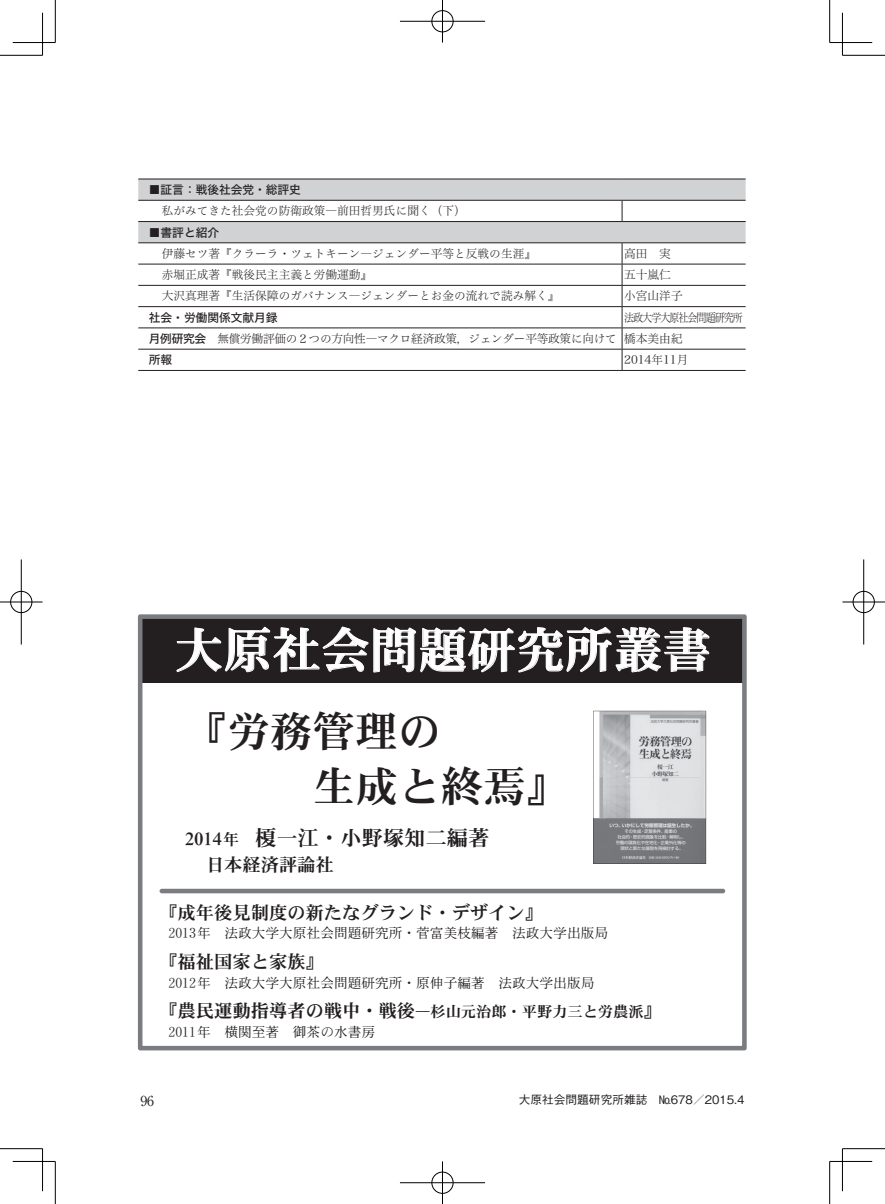
<style>
.page{position:relative;width:885px;height:1204px;background:#fff}
.page>*{position:absolute;margin:0;border:0;box-sizing:border-box;transform-origin:0 0}
.t1{font:48.6px "DFHS Mincho W7 WIN RKSJ H";color:#fff}
.t2{font:42.6px/55.3px "DFHS Mincho W7 WIN RKSJ H";color:#231f20}
.t3{font:21.3px "DFHS Mincho W7 WIN RKSJ H";color:#231f20}
.t4{font:18.3px "DFHS Mincho W7 WIN RKSJ H";color:#231f20}
.t5{font:13.8px "Ryumin Pr 6";color:#231f20}
.t6{font:13.65px "DFHS Mincho W3 WIN RKSJ H";color:#231f20}
.t7{font:11.7px "Hira Min Pro W2";color:#231f20}
.t8{font:11.7px/21.3px "Hira Min Pro W2";letter-spacing:-.025em;color:#231f20;scale:.85 1}
.t9{font:11.7px "Hira Kaku Std W5";color:#231f20}
.t10{font:500 11.7px "Gothic BBB Pr 6 N";color:#231f20}
.s1{font-family:"Hira Kaku Std W5"}
.s2{font-family:"DHHS Mincho W7 WINP RKSJ H";font-size:18.3px}
.s3{font-family:"DHHS Mincho W7 WINP RKSJ H";font-size:16.05px}
.s4{font-size:15.3px}
</style>
<div class="page">
<svg style="left:138px;top:180px;width:607px;height:190px"></svg>
<hr style="left:138px;top:370px;width:484px;height:1px;background:#231f20">
<hr style="left:622px;top:370px;width:123px;height:1px;background:#231f20">
<hr style="left:138px;top:221px;width:484px;height:1px;background:#231f20">
<hr style="left:622px;top:221px;width:123px;height:1px;background:#231f20">
<hr style="left:138px;top:242px;width:484px;height:1px;background:#231f20">
<hr style="left:622px;top:242px;width:123px;height:1px;background:#231f20">
<hr style="left:138px;top:179px;width:484px;height:1px;background:#231f20">
<hr style="left:622px;top:179px;width:123px;height:1px;background:#231f20">
<hr style="left:138px;top:200px;width:484px;height:1px;background:#231f20">
<hr style="left:622px;top:200px;width:123px;height:1px;background:#231f20">
<svg style="left:138px;top:614px;width:608px;height:436px"></svg>
<div style="left:159px;top:888px;width:566px;height:5px;background:#7a7c7f;border-radius:2px"></div>
<svg style="left:593px;top:710px;width:113px;height:153px;background:#b7b8ba"></svg>
<hr style="left:0;top:55px;width:43px;height:1px;background:#000">
<hr style="left:842px;top:55px;width:42px;height:1px;background:#000">
<hr style="left:0;top:1148px;width:43px;height:1px;background:#000">
<hr style="left:842px;top:1148px;width:42px;height:1px;background:#000">
<hr style="left:55px;top:0;width:1px;height:43px;background:#000">
<hr style="left:55px;top:1161px;width:1px;height:42px;background:#000">
<hr style="left:829px;top:0;width:1px;height:43px;background:#000">
<hr style="left:829px;top:1161px;width:1px;height:42px;background:#000">
<hr style="left:13px;top:42px;width:42px;height:1px;background:#000">
<hr style="left:829px;top:42px;width:43px;height:1px;background:#000">
<hr style="left:13px;top:1161px;width:42px;height:1px;background:#000">
<hr style="left:829px;top:1161px;width:43px;height:1px;background:#000">
<hr style="left:42px;top:13px;width:1px;height:42px;background:#000">
<hr style="left:42px;top:1148px;width:1px;height:43px;background:#000">
<hr style="left:842px;top:13px;width:1px;height:42px;background:#000">
<hr style="left:842px;top:1148px;width:1px;height:43px;background:#000">
<div style="left:431px;top:10px;width:23px;height:23px;border:2px solid #fff;border-radius:50%"></div>
<hr style="left:400px;top:20px;width:85px;height:2px;background:#fff">
<hr style="left:441px;top:0;width:2px;height:43px;background:#fff">
<div style="left:431px;top:10px;width:22px;height:22px;border:1px solid #000;border-radius:50%"></div>
<hr style="left:400px;top:21px;width:85px;height:1px;background:#000">
<hr style="left:442px;top:0;width:1px;height:43px;background:#000">
<div style="left:431px;top:1170px;width:23px;height:24px;border:2px solid #fff;border-radius:50%"></div>
<hr style="left:400px;top:1181px;width:85px;height:2px;background:#fff">
<hr style="left:441px;top:1161px;width:2px;height:42px;background:#fff">
<div style="left:431px;top:1171px;width:22px;height:22px;border:1px solid #000;border-radius:50%"></div>
<hr style="left:400px;top:1182px;width:85px;height:1px;background:#000">
<hr style="left:442px;top:1161px;width:1px;height:42px;background:#000">
<div style="left:10px;top:590px;width:23px;height:23px;border:2px solid #fff;border-radius:50%"></div>
<hr style="left:0;top:601px;width:43px;height:2px;background:#fff">
<hr style="left:20px;top:559px;width:2px;height:85px;background:#fff">
<div style="left:10px;top:591px;width:22px;height:21px;border:1px solid #000;border-radius:50%"></div>
<hr style="left:0;top:601px;width:43px;height:1px;background:#000">
<hr style="left:21px;top:559px;width:1px;height:85px;background:#000">
<div style="left:851px;top:590px;width:24px;height:23px;border:2px solid #fff;border-radius:50%"></div>
<hr style="left:842px;top:601px;width:42px;height:2px;background:#fff">
<hr style="left:862px;top:559px;width:2px;height:85px;background:#fff">
<div style="left:852px;top:591px;width:22px;height:21px;border:1px solid #000;border-radius:50%"></div>
<hr style="left:842px;top:601px;width:42px;height:1px;background:#000">
<hr style="left:863px;top:559px;width:1px;height:85px;background:#000">
<p class="t9" style="left:149px;top:181px;width:154px">■証言：戦後社会党・総評史</p>
<p class="t7" style="left:162px;top:201px;width:306px">私がみてきた社会党の防衛政策―前田哲男氏に聞く（下）</p>
<p class="t9" style="left:149px;top:223px;width:72px">■書評と紹介</p>
<p class="t7" style="left:162px;top:243px;width:376px">伊藤セツ著『クラーラ・ツェトキーン―ジェンダー平等と反戦の生涯』</p>
<p class="t7" style="left:624px;top:243px;width:48px">高田　実</p>
<p class="t7" style="left:162px;top:265px;width:212px">赤堀正成著『戦後民主主義と労働運動』</p>
<p class="t7" style="left:624px;top:265px;width:48px">五十嵐仁</p>
<p class="t7" style="left:162px;top:286px;width:399px">大沢真理著『生活保障のガバナンス―ジェンダーとお金の流れで読み解く』</p>
<p class="t7" style="left:624px;top:286px;width:60px">小宮山洋子</p>
<p class="t9" style="left:149px;top:308px;width:130px">社会・労働関係文献月録</p>
<p class="t8" style="left:149px;top:305px;width:700px;text-indent:475px">法政大学大原社会問題研究所<span class="s1">月例研究会　</span>無償労働評価の２つの方向性―マクロ経済政策，ジェンダー平等政策に向けて 橋本美由紀</p>
<p class="t9" style="left:149px;top:351px;width:25px">所報</p>
<p class="t7" style="left:624px;top:350px;width:66px">2014年11月</p>
<h1 class="t1" style="left:174px;top:625px;width:538px">大原社会問題研究所叢書</h1>
<h2 class="t2" style="left:312px;top:703px;width:257px;text-indent:-128px">『労務管理の<br>生成と終焉』</h2>
<h3 class="t3" style="left:185px;top:827px;width:306px"><span class="s2">2014</span><span class="s3">年</span> 榎一江・小野塚知二編著</h3>
<h3 class="t4" style="left:206px;top:855px;width:129px">日本経済評論社</h3>
<h3 class="t4" style="left:159px;top:903px;width:385px">『成年後見制度の新たなグランド・デザイン』</h3>
<p class="t6" style="left:168px;top:926px;width:441px">2013年 法政大学大原社会問題研究所・菅富美枝編著 法政大学出版局</p>
<h3 class="t4" style="left:159px;top:952px;width:166px">『福祉国家と家族』</h3>
<p class="t6" style="left:168px;top:975px;width:427px">2012年 法政大学大原社会問題研究所・原伸子編著 法政大学出版局</p>
<h3 class="t4" style="left:159px;top:1001px;width:504px">『農民運動指導者の戦中・戦後<span class="s4">―杉山元治郎・平野力三と労農派</span>』</h3>
<p class="t6" style="left:168px;top:1024px;width:208px">2011年 横関至著 御茶の水書房</p>
<p class="t5" style="left:140px;top:1089px;width:15px">96</p>
<p class="t10" style="left:518px;top:1089px;width:227px">大原社会問題研究所雑誌　№678／2015.4</p>
</div>
